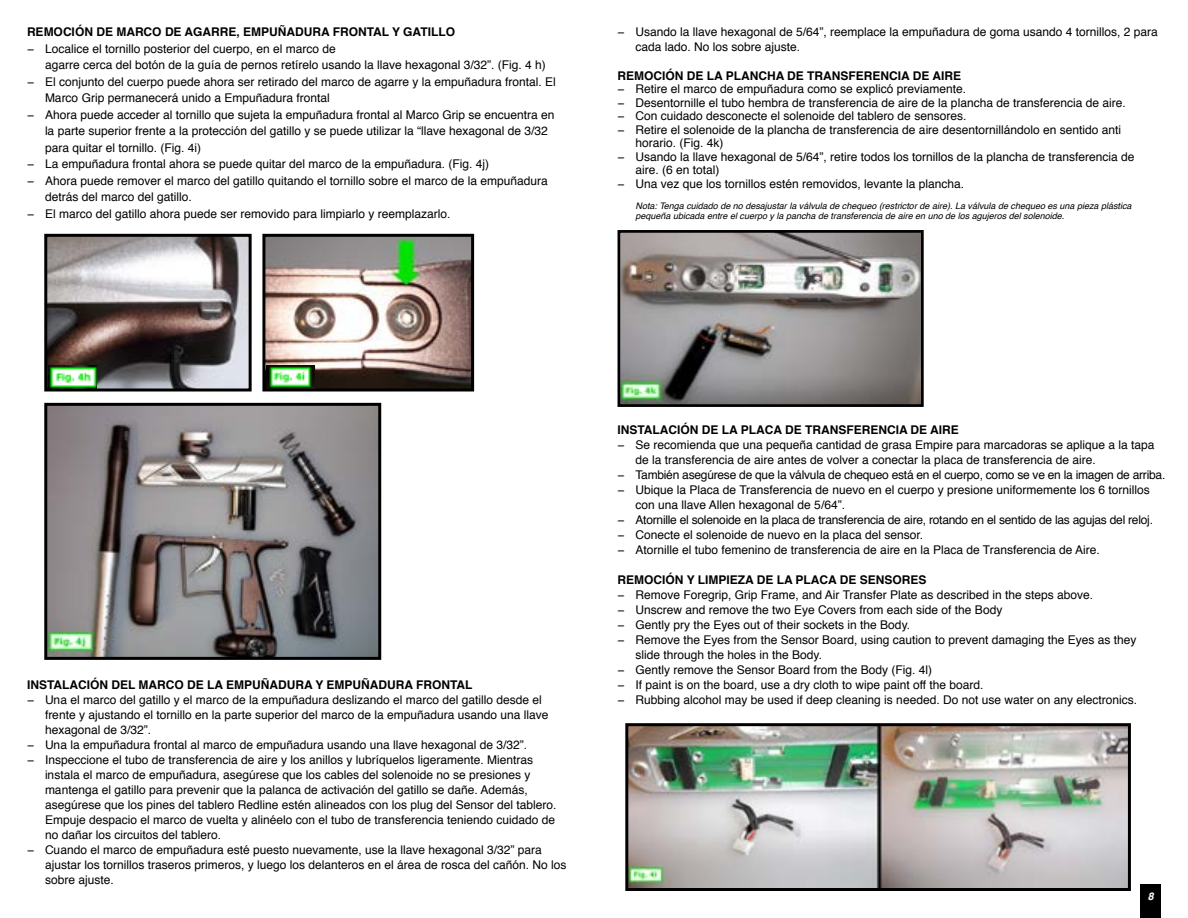
<style>
.page{position:relative;width:1188px;height:918px;background:#fff}
.page>*{position:absolute;margin:0;border:0;box-sizing:border-box;transform-origin:0 0}
.t1{font:12px/15px "Helvetica";color:#000}
.t2{font:700 12px "Helvetica";color:#000}
.t3{font:12px "Helvetica";letter-spacing:-.02em;color:#000}
.t4{font:italic 700 10.5px "Helvetica";color:#fff}
.t5{font:italic 9px/10.5px "Helvetica";color:#000}
</style>
<div class="page">
<div style="left:1140px;top:885px;width:21px;height:33px;background:#000"></div>
<img style="left:48px;top:238px;width:200px;height:150px">
<div style="left:44px;top:234px;width:208px;height:158px;border:3px solid #000"></div>
<img style="left:49px;top:366px;width:47px;height:22px">
<img style="left:622px;top:234px;width:298px;height:169px">
<div style="left:618px;top:230px;width:306px;height:177px;border:3px solid #000"></div>
<img style="left:48px;top:407px;width:329px;height:249px">
<div style="left:44px;top:403px;width:337px;height:257px;border:3px solid #000"></div>
<img style="left:266px;top:238px;width:204px;height:150px">
<div style="left:262px;top:234px;width:212px;height:158px;border:3px solid #000"></div>
<img style="left:267px;top:366px;width:47px;height:22px">
<img style="left:629px;top:727px;width:498px;height:160px">
<div style="left:625px;top:723px;width:506px;height:168px;border:3px solid #000"></div>
<p class="t2" style="left:27px;top:22px;width:430px">REMOCIÓN DE MARCO DE AGARRE, EMPUÑADURA FRONTAL Y GATILLO</p>
<p class="t1" style="left:27px;top:41px;width:310px">− Localice el tornillo posterior del cuerpo, en el marco de</p>
<p class="t1" style="left:45px;top:58px;width:502px">agarre cerca del botón de la guía de pernos retírelo usando la llave hexagonal 3/32”. (Fig. 4 h)</p>
<p class="t1" style="left:27px;top:74px;width:530px">− El conjunto del cuerpo puede ahora ser retirado del marco de agarre y la empuñadura frontal. El</p>
<p class="t1" style="left:45px;top:91px;width:286px">Marco Grip permanecerá unido a Empuñadura frontal</p>
<p class="t1" style="left:27px;top:107px;width:529px">− Ahora puede acceder al tornillo que sujeta la empuñadura frontal al Marco Grip se encuentra en</p>
<p class="t1" style="left:45px;top:124px;width:504px">la parte superior frente a la protección del gatillo y se puede utilizar la “llave hexagonal de 3/32</p>
<p class="t1" style="left:45px;top:140px;width:158px">para quitar el tornillo. (Fig. 4i)</p>
<p class="t1" style="left:27px;top:157px;width:464px">− La empuñadura frontal ahora se puede quitar del marco de la empuñadura. (Fig. 4j)</p>
<p class="t1" style="left:27px;top:173px;width:522px">− Ahora puede remover el marco del gatillo quitando el tornillo sobre el marco de la empuñadura</p>
<p class="t1" style="left:45px;top:190px;width:148px">detrás del marco del gatillo.</p>
<p class="t1" style="left:27px;top:206px;width:425px">− El marco del gatillo ahora puede ser removido para limpiarlo y reemplazarlo.</p>
<p class="t1" style="left:636px;top:25px;width:524px;text-indent:-18px">− Usando la llave hexagonal de 5/64”, reemplace la empuñadura de goma usando 4 tornillos, 2 para cada lado. No los sobre ajuste.</p>
<p class="t2" style="left:618px;top:66px;width:345px">REMOCIÓN DE LA PLANCHA DE TRANSFERENCIA DE AIRE</p>
<p class="t1" style="left:618px;top:82px;width:350px">− Retire el marco de empuñadura como se explicó previamente.</p>
<p class="t1" style="left:618px;top:95px;width:510px">− Desentornille el tubo hembra de transferencia de aire de la plancha de transferencia de aire.</p>
<p class="t1" style="left:618px;top:109px;width:350px">− Con cuidado desconecte el solenoide del tablero de sensores.</p>
<p class="t1" style="left:618px;top:122px;width:505px">− Retire el solenoide de la plancha de transferencia de aire desentornillándolo en sentido anti</p>
<p class="t1" style="left:636px;top:136px;width:90px">horario. (Fig. 4k)</p>
<p class="t1" style="left:618px;top:149px;width:518px">− Usando la llave hexagonal de 5/64”, retire todos los tornillos de la plancha de transferencia de</p>
<p class="t1" style="left:636px;top:163px;width:86px">aire. (6 en total)</p>
<p class="t1" style="left:618px;top:176px;width:348px">− Una vez que los tornillos estén removidos, levante la plancha.</p>
<p class="t5" style="left:636px;top:201px;width:498px">Nota: Tenga cuidado de no desajustar la válvula de chequeo (restrictor de aire). La válvula de chequeo es una pieza plástica pequeña ubicada entre el cuerpo y la pancha de transferencia de aire en uno de los agujeros del solenoide.</p>
<p class="t2" style="left:27px;top:675px;width:447px">INSTALACIÓN DEL MARCO DE LA EMPUÑADURA Y EMPUÑADURA FRONTAL</p>
<p class="t1" style="left:27px;top:693px;width:516px">− Una el marco del gatillo y el marco de la empuñadura deslizando el marco del gatillo desde el</p>
<p class="t1" style="left:45px;top:708px;width:505px">frente y ajustando el tornillo en la parte superior del marco de la empuñadura usando una llave</p>
<p class="t1" style="left:45px;top:723px;width:108px">hexagonal de 3/32”.</p>
<p class="t1" style="left:27px;top:738px;width:502px">− Una la empuñadura frontal al marco de empuñadura usando una llave hexagonal de 3/32”.</p>
<p class="t1" style="left:27px;top:753px;width:508px">− Inspeccione el tubo de transferencia de aire y los anillos y lubríquelos ligeramente. Mientras</p>
<p class="t1" style="left:45px;top:768px;width:487px">instala el marco de empuñadura, asegúrese que los cables del solenoide no se presiones y</p>
<p class="t1" style="left:45px;top:783px;width:484px">mantenga el gatillo para prevenir que la palanca de activación del gatillo se dañe. Además,</p>
<p class="t1" style="left:45px;top:798px;width:513px">asegúrese que los pines del tablero Redline estén alineados con los plug del Sensor del tablero.</p>
<p class="t1" style="left:45px;top:813px;width:512px">Empuje despacio el marco de vuelta y alinéelo con el tubo de transferencia teniendo cuidado de</p>
<p class="t1" style="left:45px;top:828px;width:178px">no dañar los circuitos del tablero.</p>
<p class="t1" style="left:27px;top:843px;width:516px">− Cuando el marco de empuñadura esté puesto nuevamente, use la llave hexagonal 3/32” para</p>
<p class="t1" style="left:45px;top:858px;width:523px">ajustar los tornillos traseros primeros, y luego los delanteros en el área de rosca del cañón. No los</p>
<p class="t1" style="left:45px;top:873px;width:70px">sobre ajuste.</p>
<p class="t2" style="left:618px;top:420px;width:343px">INSTALACIÓN DE LA PLACA DE TRANSFERENCIA DE AIRE</p>
<p class="t1" style="left:618px;top:437px;width:538px">− Se recomienda que una pequeña cantidad de grasa Empire para marcadoras se aplique a la tapa</p>
<p class="t1" style="left:636px;top:452px;width:462px">de la transferencia de aire antes de volver a conectar la placa de transferencia de aire.</p>
<p class="t3" style="left:618px;top:465px;width:549px">− También asegúrese de que la válvula de chequeo está en el cuerpo, como se ve en la imagen de arriba.</p>
<p class="t1" style="left:618px;top:482px;width:534px">− Ubique la Placa de Transferencia de nuevo en el cuerpo y presione uniformemente los 6 tornillos</p>
<p class="t1" style="left:636px;top:497px;width:211px">con una llave Allen hexagonal de 5/64”.</p>
<p class="t3" style="left:618px;top:510px;width:537px">− Atornille el solenoide en la placa de transferencia de aire, rotando en el sentido de las agujas del reloj.</p>
<p class="t1" style="left:618px;top:527px;width:307px">− Conecte el solenoide de nuevo en la placa del sensor.</p>
<p class="t1" style="left:618px;top:542px;width:484px">− Atornille el tubo femenino de transferencia de aire en la Placa de Transferencia de Aire.</p>
<p class="t2" style="left:618px;top:570px;width:310px">REMOCIÓN Y LIMPIEZA DE LA PLACA DE SENSORES</p>
<p class="t1" style="left:618px;top:587px;width:477px">− Remove Foregrip, Grip Frame, and Air Transfer Plate as described in the steps above.</p>
<p class="t1" style="left:618px;top:602px;width:386px">− Unscrew and remove the two Eye Covers from each side of the Body</p>
<p class="t1" style="left:618px;top:617px;width:294px">− Gently pry the Eyes out of their sockets in the Body.</p>
<p class="t1" style="left:618px;top:632px;width:520px">− Remove the Eyes from the Sensor Board, using caution to prevent damaging the Eyes as they</p>
<p class="t1" style="left:636px;top:647px;width:188px">slide through the holes in the Body.</p>
<p class="t1" style="left:618px;top:662px;width:316px">− Gently remove the Sensor Board from the Body (Fig. 4l)</p>
<p class="t1" style="left:618px;top:677px;width:368px">− If paint is on the board, use a dry cloth to wipe paint off the board.</p>
<p class="t1" style="left:618px;top:692px;width:521px">− Rubbing alcohol may be used if deep cleaning is needed. Do not use water on any electronics.</p>
<p class="t4" style="left:1148px;top:888px;width:7px">8</p>
</div>
